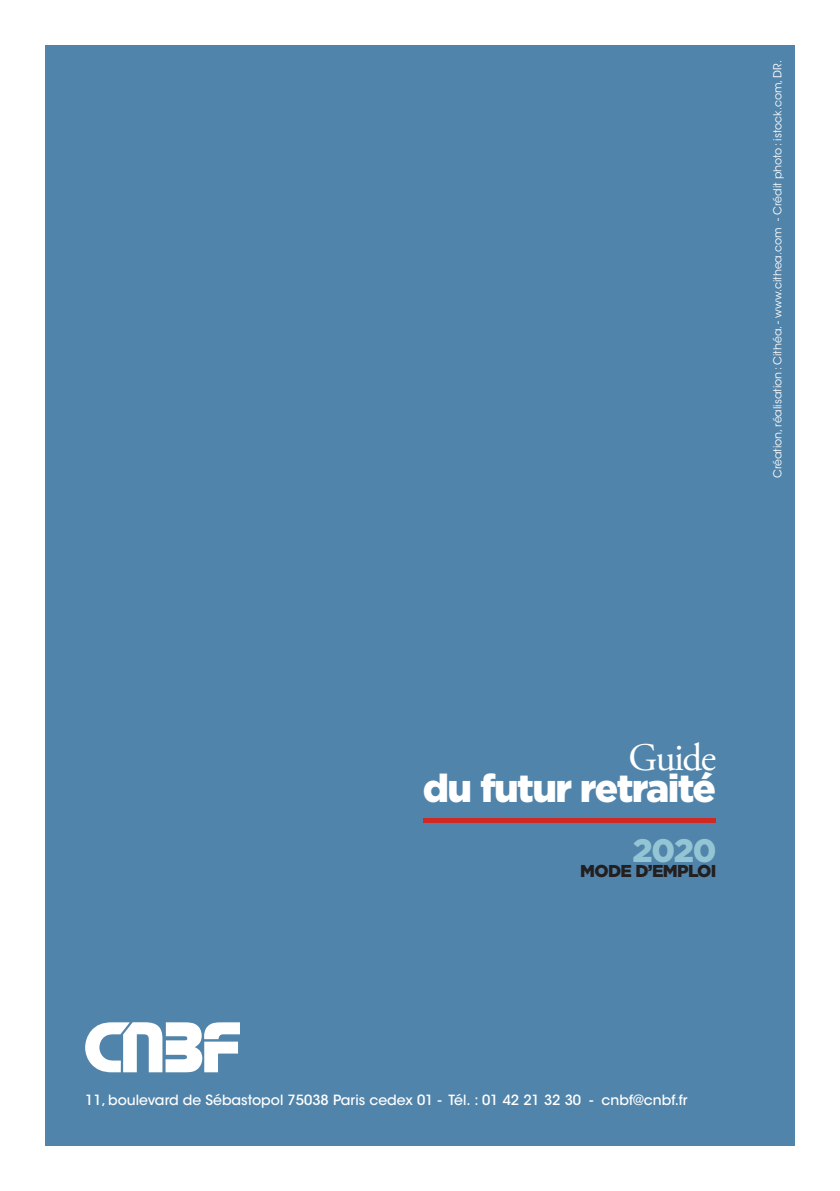
<style>
.page{position:relative;width:840px;height:1191px;background:#fff}
.page>*{position:absolute;margin:0;border:0;box-sizing:border-box;transform-origin:0 0}
.t1{font:900 38.8px "Gotham";letter-spacing:-.04em;color:#fff}
.t2{font:38.8px "Adobe Garamond Pro";letter-spacing:-.04em;color:#fff}
.t3{font:900 32.4px "Gotham";color:#93c5d4}
.t4{font:900 17.2px "Gotham";letter-spacing:-.04em;color:#231f20}
.t5{font:500 14px "ITC Avant Garde Std";color:#fff}
.t6{font:11px "ITC Avant Garde Std";color:#fff}
</style>
<div class="page">
<div style="left:45px;top:45px;width:749px;height:1100px;background:#5184aa"></div>
<svg style="left:85px;top:1022px;width:155px;height:50px"></svg>
<hr style="left:423px;top:818px;width:292px;height:4px;background:#d02923">
<p class="t6" style="left:770px;top:478px;width:419px;rotate:-90deg">Création, réalisation: Cithéa. - www.cithea.com - Crédit photo: istock.com, DR.</p>
<h1 class="t2" style="left:628px;top:734px;width:89px">Guide</h1>
<h1 class="t1" style="left:422px;top:764px;width:294px">du futur retraité</h1>
<h2 class="t3" style="left:632px;top:831px;width:85px">2020</h2>
<p class="t4" style="left:580px;top:860px;width:138px">MODE D’EMPLOI</p>
<p class="t5" style="left:85px;top:1091px;width:603px">11, boulevard de Sébastopol 75038 Paris cedex 01 - Tél. : 01 42 21 32 30 - cnbf@cnbf.fr</p>
</div>
